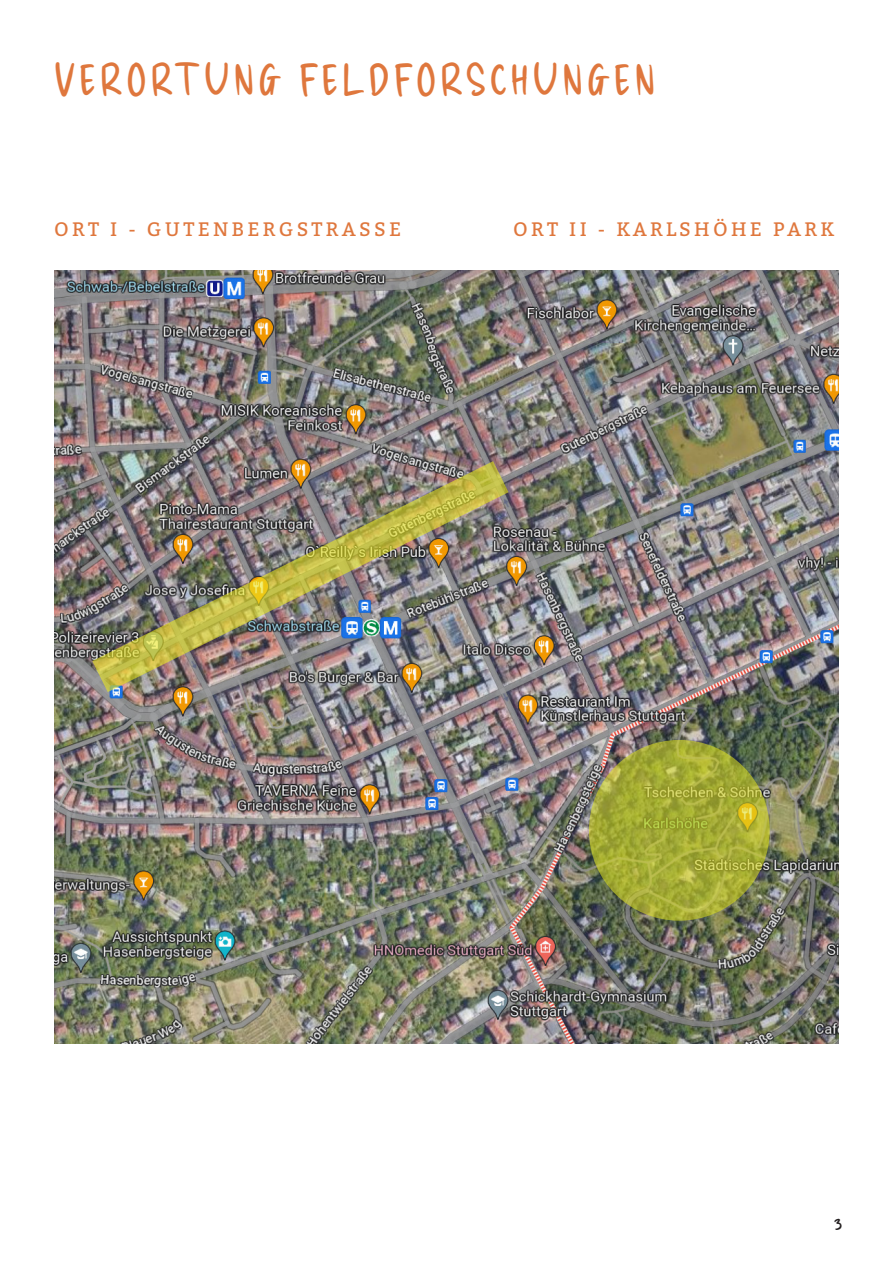
<style>
.page{position:relative;width:893px;height:1263px;background:#fff}
.page>*{position:absolute;margin:0;border:0;box-sizing:border-box;transform-origin:0 0}
.t1{font:42px "Delicious Handrawn";letter-spacing:.11em;color:#df773d}
.t2{font:21px "Delicious Handrawn";color:#231f20}
.t3{font:19.5px "Bitter";letter-spacing:.17em;color:#df773d}
</style>
<div class="page">
<img style="left:54px;top:270px;width:785px;height:773px">
<img style="left:92px;top:461px;width:417px;height:231px">
<svg style="left:589px;top:740px;width:181px;height:181px"></svg>
<h1 class="t1" style="left:54px;top:51px;width:602px">VERORT UNG FELDFORSCHUNGEN</h1>
<h2 class="t3" style="left:54px;top:217px;width:349px">ORT I - GUTENBERGSTRASSE</h2>
<h2 class="t3" style="left:513px;top:217px;width:322px">ORT II - KARLSHÖHE PARK</h2>
<p class="t2" style="left:834px;top:1208px;width:10px">3</p>
</div>
